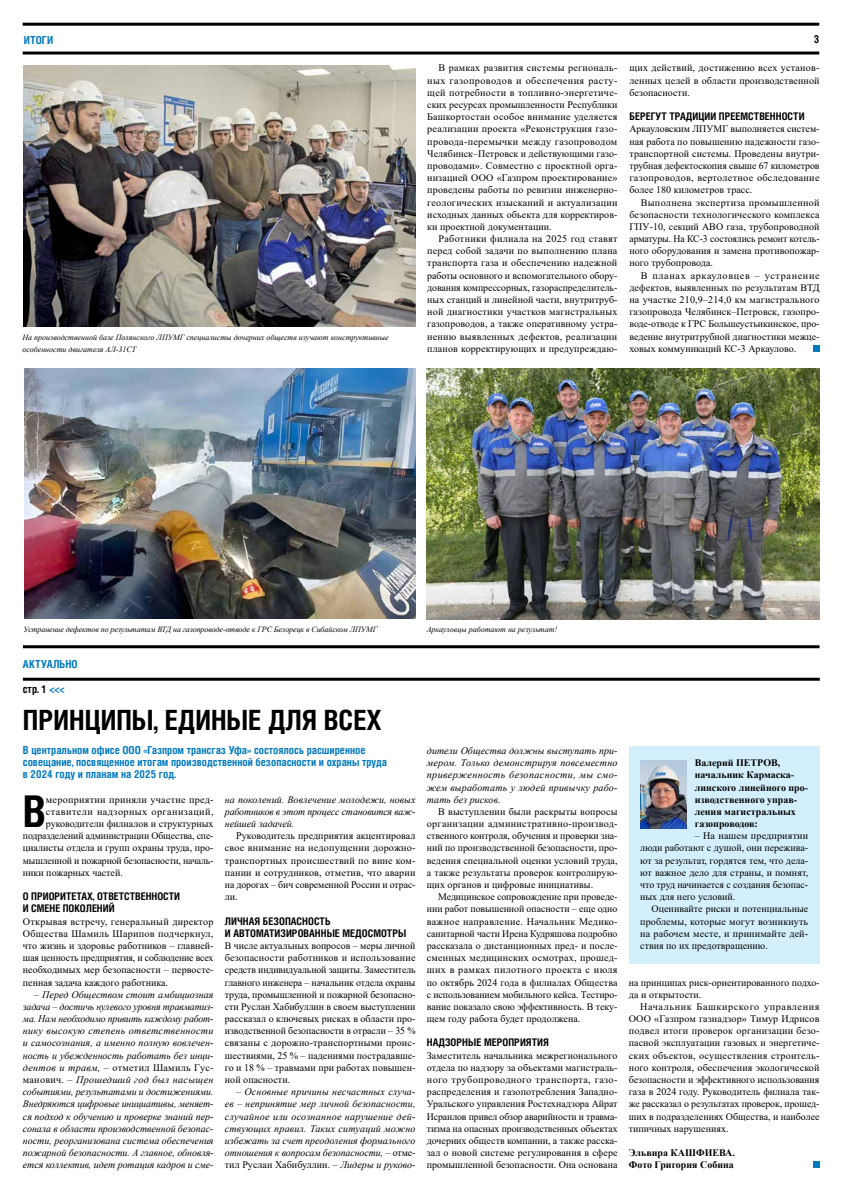
<style>
.page{position:relative;width:842px;height:1191px;background:#fff}
.page>*{position:absolute;margin:0;border:0;box-sizing:border-box;transform-origin:0 0}
.t1{font:700 43.7px "Helios Cond C";color:#000}
.t2{font:700 27.9px "Helios Cond C";color:#000}
.t3{font:700 11px/12.2px "Helios Cond C";color:#0079c1}
.t4{font:700 11px "Helios Cond C";color:#000}
.t5{font:700 10.5px/12.2px "Helios Cond C";letter-spacing:.005em;color:#000}
.t6{font:10px/12.2px "Times New Roman";letter-spacing:.005em;color:#000;text-align:justify}
.t7{font:italic 10px/12.2px "Times New Roman";color:#000;text-align:justify}
.t8{font:700 10px/12.2px "Times New Roman";color:#000}
.t9{font:10px "Times New Roman";letter-spacing:-.015em;color:#000}
.t10{font:10px "Times New Roman";letter-spacing:.025em;color:#000}
.t11{font:10px "Times New Roman";letter-spacing:.04em;color:#000}
.t12{font:italic 8px/12.2px "Times New Roman";color:#000}
.s1{color:#0079c1}
.s2{font-style:normal}
</style>
<div class="page">
<hr style="left:23px;top:23px;width:796px;height:3px;background:#000">
<hr style="left:23px;top:52px;width:796px;height:3px;background:#000">
<div style="left:813px;top:345px;width:6px;height:7px;background:#0079c1"></div>
<img style="left:23px;top:65px;width:392px;height:261px">
<img style="left:427px;top:369px;width:392px;height:251px">
<img style="left:24px;top:369px;width:391px;height:250px">
<div style="left:813px;top:1161px;width:6px;height:7px;background:#0079c1"></div>
<div style="left:629px;top:746px;width:190px;height:217px;background:#d4effc"></div>
<hr style="left:23px;top:645px;width:796px;height:3px;background:#000">
<hr style="left:23px;top:677px;width:797px;height:3px;background:#000">
<img style="left:640px;top:760px;width:46px;height:68px">
<p class="t3" style="left:24px;top:33px;width:31px">ИТОГИ</p>
<p class="t12" style="left:23px;top:330px;width:368px">На производственной базе Полянского ЛПУМГ специалисты дочерних обществ изучают конструктивные особенности двигателя АЛ-31СТ</p>
<p class="t6" style="left:427px;top:62px;width:192px;text-indent:11px">В рамках развития системы региональ&shy;ных газопроводов и обеспечения расту&shy;щей потребности в топливно-энергетиче&shy;ских ресурсах промышленности Республики Башкортостан особое внимание уделяется реализации проекта «Реконструкция газо&shy;провода-перемычки между газопроводом Челябинск–Петровск и действующими газо&shy;проводами». Совместно с проектной орга&shy;низацией ООО «Газпром проектирование» проведены работы по ревизии инженерно&shy;геологических изысканий и актуализации исходных данных объекта для корректиров&shy;ки проектной документации.</p>
<p class="t6" style="left:427px;top:232px;width:192px;text-indent:11px">Работники филиала на 2025 год ставят перед собой задачи по выполнению плана транспорта газа и обеспечению надежной работы основного и вспомогательного обору&shy;дования компрессорных, газораспределитель&shy;ных станций и линейной части, внутритруб&shy;ной диагностики участков магистральных газопроводов, а также оперативному устра&shy;нению выявленных дефектов, реализации планов корректирующих и предупреждаю-</p>
<p class="t4" style="left:814px;top:32px;width:7px">3</p>
<p class="t6" style="left:629px;top:62px;width:192px">щих действий, достижению всех установ&shy;ленных целей в области производственной безопасности.</p>
<p class="t5" style="left:629px;top:110px;width:177px">БЕРЕГУТ ТРАДИЦИИ ПРЕЕМСТВЕННОСТИ</p>
<p class="t6" style="left:629px;top:123px;width:192px">Аркауловским ЛПУМГ выполняется систем&shy;ная работа по повышению надежности газо&shy;транспортной системы. Проведены внутри&shy;трубная дефектоскопия свыше 67 километров газопроводов, вертолетное обследование более 180 километров трасс.</p>
<p class="t6" style="left:629px;top:196px;width:192px;text-indent:11px">Выполнена экспертиза промышленной безопасности технологического комплекса ГПУ-10, секций АВО газа, трубопроводной арматуры. На КС-3 состоялись ремонт котель&shy;ного оборудования и замена противопожар&shy;ного трубопровода.</p>
<p class="t6" style="left:629px;top:269px;width:192px;text-indent:11px">В планах аркауловцев – устранение дефектов, выявленных по результатам ВТД на участке 210,9–214,0 км магистрального газопровода Челябинск–Петровск, газопро&shy;воде-отводе к ГРС Большеустьикинское, про&shy;ведение внутритрубной диагностики межце&shy;ховых коммуникаций КС-3 Аркаулово.</p>
<p class="t12" style="left:23px;top:623px;width:355px">Устранение дефектов по результатам ВТД на газопроводе-отводе к ГРС Белорецк в Сибайском ЛПУМГ</p>
<p class="t3" style="left:23px;top:658px;width:56px">АКТУАЛЬНО</p>
<p class="t4" style="left:23px;top:682px;width:43px">стр. 1 <span class="s1">&lt;&lt;&lt;</span></p>
<h2 class="t2" style="left:23px;top:703px;width:360px">ПРИНЦИПЫ, ЕДИНЫЕ ДЛЯ ВСЕХ</h2>
<p class="t3" style="left:23px;top:743px;width:366px">В центральном офисе ООО «Газпром трансгаз Уфа» состоялось расширенное совещание, посвященное итогам производственной безопасности и охраны труда в 2024 году и планам на 2025 год.</p>
<h1 class="t1" style="left:23px;top:785px;width:25px">В</h1>
<p class="t10" style="left:46px;top:792px;width:169px">мероприятии приняли участие пред-</p>
<p class="t11" style="left:46px;top:804px;width:169px">ставители надзорных организаций,</p>
<p class="t6" style="left:46px;top:817px;width:169px">руководители филиалов и структурных</p>
<p class="t6" style="left:23px;top:829px;width:192px">подразделений администрации Общества, спе-</p>
<p class="t6" style="left:23px;top:841px;width:192px">циалисты отдела и групп охраны труда, про-</p>
<p class="t9" style="left:23px;top:853px;width:192px">мышленной и пожарной безопасности, началь-</p>
<p class="t6" style="left:23px;top:866px;width:102px">ники пожарных частей.</p>
<p class="t5" style="left:23px;top:890px;width:159px">О ПРИОРИТЕТАХ, ОТВЕТСТВЕННОСТИ<br>И СМЕНЕ ПОКОЛЕНИЙ</p>
<p class="t6" style="left:23px;top:914px;width:192px">Открывая встречу, генеральный директор Общества Шамиль Шарипов подчеркнул, что жизнь и здоровье работников – главней&shy;шая ценность предприятия, и соблюдение всех необходимых мер безопасности – первосте&shy;пенная задача каждого работника.</p>
<p class="t7" style="left:23px;top:988px;width:192px;text-indent:11px"><span class="s2">–</span> Перед Обществом стоит амбициозная задача – достичь нулевого уровня травматиз&shy;ма. Нам необходимо привить каждому работ&shy;нику высокую степень ответственности и самосознания, а именно полную вовлечен&shy;ность и убежденность работать без инци&shy;дентов и травм, <span class="s2">– отметил Шамиль Гус&shy;манович. –</span> Прошедший год был насыщен событиями, результатами и достижениями.<br>Внедряются цифровые инициативы, меняет&shy;ся подход к обучению и проверке знаний пер&shy;сонала в области производственной безопас&shy;ности, реорганизована система обеспечения пожарной безопасности. А главное, обновля&shy;ется коллектив, идет ротация кадров и сме-</p>
<p class="t7" style="left:225px;top:793px;width:192px">на поколений. Вовлечение молодежи, новых работников в этот процесс становится важ&shy;нейшей задачей.</p>
<p class="t6" style="left:225px;top:829px;width:192px;text-indent:11px">Руководитель предприятия акцентировал свое внимание на недопущении дорожно&shy;транспортных происшествий по вине ком&shy;пании и сотрудников, отметив, что аварии на дорогах – бич современной России и отрас&shy;ли.</p>
<p class="t5" style="left:225px;top:914px;width:183px">ЛИЧНАЯ БЕЗОПАСНОСТЬ<br>И АВТОМАТИЗИРОВАННЫЕ МЕДОСМОТРЫ</p>
<p class="t6" style="left:225px;top:939px;width:192px">В числе актуальных вопросов – меры личной безопасности работников и использование средств индивидуальной защиты. Заместитель главного инженера – начальник отдела охраны труда, промышленной и пожарной безопасно&shy;сти Руслан Хабибуллин в своем выступлении рассказал о ключевых рисках в области про&shy;изводственной безопасности в отрасли – 35 % связаны с дорожно-транспортными проис&shy;шествиями, 25 % – падениями пострадавше&shy;го и 18 % – травмами при работах повышен&shy;ной опасности.</p>
<p class="t7" style="left:225px;top:1085px;width:192px;text-indent:11px">– Основные причины несчастных случа&shy;ев – непринятие мер личной безопасности, случайное или осознанное нарушение дей&shy;ствующих правил. Таких ситуаций можно избежать за счет преодоления формального отношения к вопросам безопасности, <span class="s2">– отме&shy;тил Руслан Хабибуллин. –</span> Лидеры и руково-</p>
<p class="t12" style="left:427px;top:623px;width:132px">Аркауловцы работают на результат!</p>
<p class="t7" style="left:427px;top:744px;width:192px">дители Общества должны выступать при&shy;мером. Только демонстрируя повсеместно приверженность безопасности, мы смо&shy;жем выработать у людей привычку рабо&shy;тать без рисков.</p>
<p class="t6" style="left:427px;top:805px;width:192px;text-indent:11px">В выступлении были раскрыты вопросы организации административно-производ&shy;ственного контроля, обучения и проверки зна&shy;ний по производственной безопасности, про&shy;ведения специальной оценки условий труда, а также результаты проверок контролирую&shy;щих органов и цифровые инициативы.</p>
<p class="t6" style="left:427px;top:890px;width:192px;text-indent:11px">Медицинское сопровождение при проведе&shy;нии работ повышенной опасности – еще одно важное направление. Начальник Медико&shy;санитарной части Ирена Кудряшова подробно рассказала о дистанционных пред- и после&shy;сменных медицинских осмотрах, прошед&shy;ших в рамках пилотного проекта с июля по октябрь 2024 года в филиалах Общества с использованием мобильного кейса. Тестиро&shy;вание показало свою эффективность. В теку&shy;щем году работа будет продолжена.</p>
<p class="t5" style="left:427px;top:1036px;width:123px">НАДЗОРНЫЕ МЕРОПРИЯТИЯ</p>
<p class="t6" style="left:427px;top:1048px;width:192px">Заместитель начальника межрегионального отдела по надзору за объектами магистраль&shy;ного трубопроводного транспорта, газо&shy;распределения и газопотребления Западно-Уральского управления Ростехнадзора Айрат Исраилов привел обзор аварийности и травма&shy;тизма на опасных производственных объектах дочерних обществ компании, а также расска&shy;зал о новой системе регулирования в сфере промышленной безопасности. Она основана</p>
<p class="t8" style="left:695px;top:756px;width:115px">Валерий ПЕТРОВ, начальник Кармаска&shy;линского линейного про&shy;изводственного управ&shy;ления магистральных газопроводов:</p>
<p class="t6" style="left:640px;top:829px;width:169px;text-indent:55px">– На нашем предприятии люди работают с душой, они пережива&shy;ют за результат, гордятся тем, что дела&shy;ют важное дело для страны, и помнят, что труд начинается с создания безопас&shy;ных для него условий.</p>
<p class="t6" style="left:640px;top:902px;width:170px;text-indent:11px">Оценивайте риски и потенциальные проблемы, которые могут возникнуть на рабочем месте, и принимайте дей&shy;ствия по их предотвращению.</p>
<p class="t6" style="left:629px;top:975px;width:192px">на принципах риск-ориентированного подхо&shy;да и открытости.</p>
<p class="t6" style="left:629px;top:1000px;width:192px;text-indent:11px">Начальник Башкирского управления ООО «Газпром газнадзор» Тимур Идрисов подвел итоги проверок организации безо&shy;пасной эксплуатации газовых и энергетиче&shy;ских объектов, осуществления строитель&shy;ного контроля, обеспечения экологической безопасности и эффективного использования газа в 2024 году. Руководитель филиала так&shy;же рассказал о результатах проверок, прошед&shy;ших в подразделениях Общества, и наиболее типичных нарушениях.</p>
<p class="t8" style="left:629px;top:1146px;width:108px">Эльвира КАШФИЕВА.<br>Фото Григория Собина</p>
</div>
